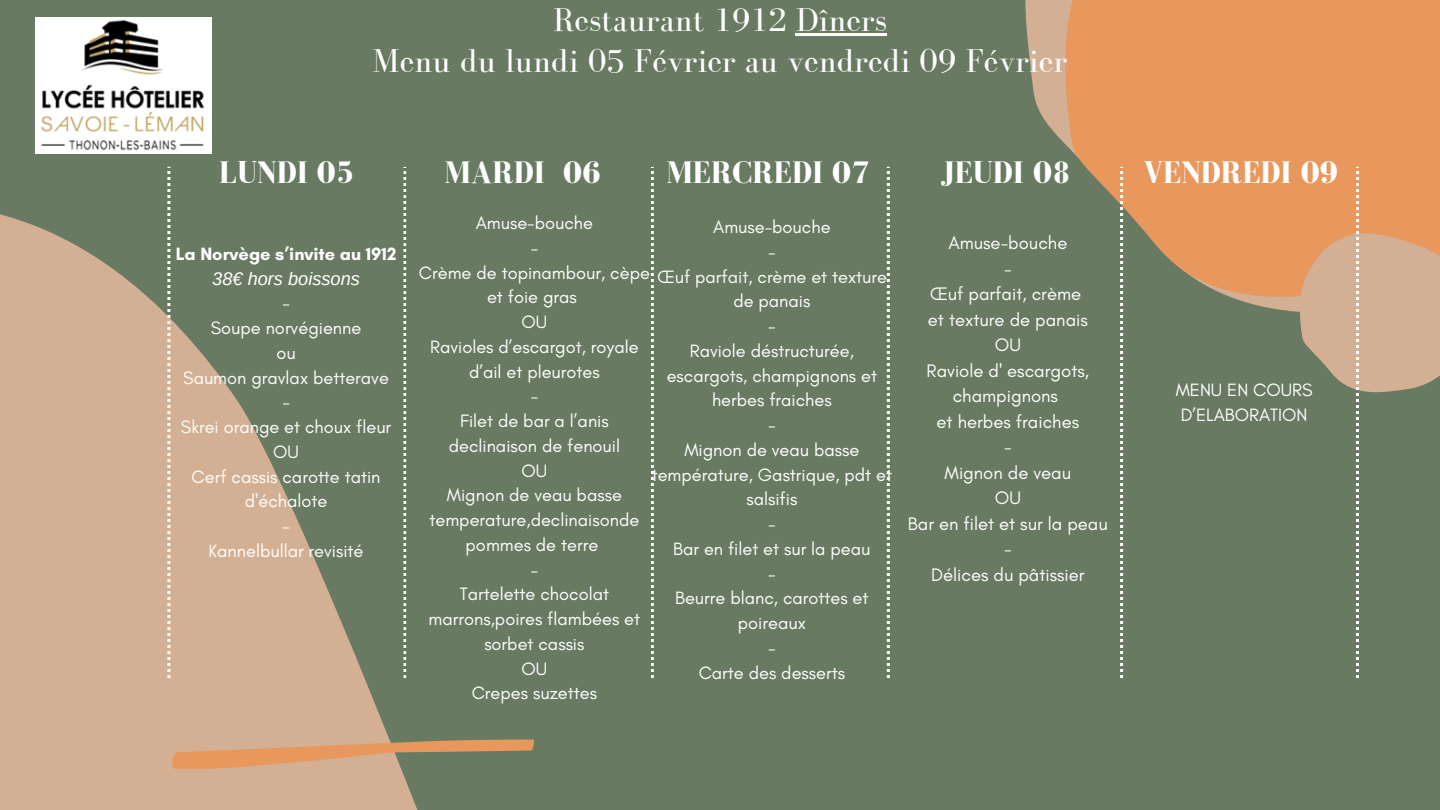
<style>
.page{position:relative;width:1440px;height:810px;background:#687a61}
.page>*{position:absolute;margin:0;border:0;box-sizing:border-box;transform-origin:0 0}
.t1{font:34px "Bodoni FLF";color:#fff}
.t2{font:700 32px "Bodoni FLF";color:#fff}
.t3{font:18.5px/25.5px "Glacial Indifference";color:#fff;text-align:center}
.t4{font:18.2px/24.8px "Glacial Indifference";color:#fff;text-align:center}
.t5{font:700 18.2px "Glacial Indifference";color:#fff}
.t6{font:italic 18.2px "Arimo";color:#fff}
</style>
<div class="page">
<svg style="left:0;top:51px;width:418px;height:759px;fill:#d3b094"></svg>
<svg style="left:1025px;top:0;width:99px;height:340px"></svg>
<svg style="left:1051px;top:0;width:389px;height:316px;fill:#e8985d"></svg>
<svg style="left:172px;top:739px;width:362px;height:31px"></svg>
<svg style="left:887px;top:167px;width:3px;height:511px"></svg>
<svg style="left:651px;top:167px;width:3px;height:511px"></svg>
<svg style="left:1120px;top:167px;width:3px;height:511px"></svg>
<svg style="left:1295px;top:167px;width:145px;height:511px"></svg>
<svg style="left:167px;top:167px;width:3px;height:511px;background:#d4c9b9"></svg>
<svg style="left:403px;top:167px;width:3px;height:511px"></svg>
<hr style="left:796px;top:33px;width:91px;height:3px;background:#fff">
<img style="left:35px;top:18px;width:176px;height:135px">
<p class="t1" style="left:553px;top:1px;width:335px">Restaurant 1912 Dîners</p>
<h2 class="t1" style="left:373px;top:42px;width:696px">Menu du lundi 05 Février au vendredi 09 Février</h2>
<h1 class="t2" style="left:219px;top:155px;width:137px">LUNDI 05</h1>
<p class="t2" style="left:444px;top:155px;width:158px">MARDI 06</p>
<h2 class="t2" style="left:666px;top:155px;width:205px">MERCREDI 07</h2>
<p class="t2" style="left:941px;top:155px;width:132px">JEUDI 08</p>
<h1 class="t2" style="left:1143px;top:155px;width:197px">VENDREDI 09</h1>
<h1 class="t5" style="left:176px;top:243px;width:222px">La Norvège s’invite au 1912</h1>
<h1 class="t6" style="left:212px;top:268px;width:149px">38€ hors boissons</h1>
<h3 class="t4" style="left:282px;top:291px;width:9px">-</h3>
<p class="t4" style="left:211px;top:315px;width:152px">Soupe norvégienne</p>
<p class="t4" style="left:276px;top:340px;width:21px">ou</p>
<p class="t4" style="left:183px;top:365px;width:207px">Saumon gravlax betterave</p>
<p class="t4" style="left:282px;top:390px;width:9px">-</p>
<p class="t4" style="left:181px;top:414px;width:212px">Skrei orange et choux fleur</p>
<p class="t4" style="left:273px;top:439px;width:27px">OU</p>
<p class="t4" style="left:192px;top:464px;width:190px">Cerf cassis carotte tatin d'échalote</p>
<p class="t4" style="left:282px;top:513px;width:9px">-</p>
<p class="t4" style="left:209px;top:538px;width:157px">Kannelbullar revisité</p>
<p class="t4" style="left:476px;top:210px;width:119px">Amuse-bouche</p>
<p class="t4" style="left:531px;top:235px;width:9px">-</p>
<p class="t4" style="left:419px;top:260px;width:233px">Crème de topinambour, cèpe et foie gras</p>
<p class="t4" style="left:522px;top:309px;width:27px">OU</p>
<p class="t4" style="left:430px;top:334px;width:210px">Ravioles d’escargot, royale d’ail et pleurotes</p>
<p class="t4" style="left:531px;top:384px;width:9px">-</p>
<p class="t4" style="left:449px;top:408px;width:173px">Filet de bar a l’anis declinaison de fenouil</p>
<p class="t4" style="left:522px;top:458px;width:27px">OU</p>
<p class="t4" style="left:430px;top:483px;width:211px">Mignon de veau basse temperature,declinaisonde pommes de terre</p>
<p class="t4" style="left:531px;top:557px;width:9px">-</p>
<p class="t4" style="left:429px;top:582px;width:213px">Tartelette chocolat marrons,poires flambées et sorbet cassis</p>
<p class="t4" style="left:522px;top:656px;width:27px">OU</p>
<p class="t4" style="left:472px;top:681px;width:127px">Crepes suzettes</p>
<p class="t4" style="left:713px;top:214px;width:119px">Amuse-bouche</p>
<p class="t4" style="left:768px;top:239px;width:9px">-</p>
<p class="t4" style="left:657px;top:264px;width:232px">Œuf parfait, crème et texture de panais</p>
<p class="t4" style="left:768px;top:313px;width:9px">-</p>
<p class="t4" style="left:667px;top:338px;width:212px">Raviole déstructurée, escargots, champignons et herbes fraiches</p>
<p class="t4" style="left:768px;top:412px;width:9px">-</p>
<p class="t4" style="left:652px;top:437px;width:242px">Mignon de veau basse température, Gastrique, pdt et salsifis</p>
<p class="t4" style="left:768px;top:511px;width:9px">-</p>
<p class="t4" style="left:673px;top:536px;width:199px">Bar en filet et sur la peau</p>
<p class="t4" style="left:768px;top:561px;width:9px">-</p>
<p class="t4" style="left:675px;top:586px;width:195px">Beurre blanc, carottes et poireaux</p>
<p class="t4" style="left:768px;top:635px;width:9px">-</p>
<p class="t4" style="left:699px;top:660px;width:148px">Carte des desserts</p>
<p class="t3" style="left:948px;top:230px;width:121px">Amuse-bouche</p>
<p class="t3" style="left:1004px;top:255px;width:9px">-</p>
<p class="t3" style="left:929px;top:281px;width:153px">Œuf parfait, crème</p>
<p class="t3" style="left:928px;top:306px;width:161px">et texture de panais</p>
<p class="t3" style="left:995px;top:332px;width:28px">OU</p>
<p class="t3" style="left:927px;top:357px;width:164px">Raviole d' escargots, champignons</p>
<p class="t3" style="left:937px;top:408px;width:144px">et herbes fraiches</p>
<p class="t3" style="left:1004px;top:434px;width:9px">-</p>
<p class="t3" style="left:945px;top:459px;width:128px">Mignon de veau</p>
<p class="t3" style="left:995px;top:485px;width:28px">OU</p>
<p class="t3" style="left:908px;top:510px;width:202px">Bar en filet et sur la peau</p>
<p class="t3" style="left:1004px;top:536px;width:9px">-</p>
<h1 class="t3" style="left:931px;top:561px;width:155px">Délices du pâtissier</h1>
<p class="t4" style="left:1176px;top:377px;width:138px;text-align:left">MENU EN COURS<br>D’ELABORATION</p>
</div>
